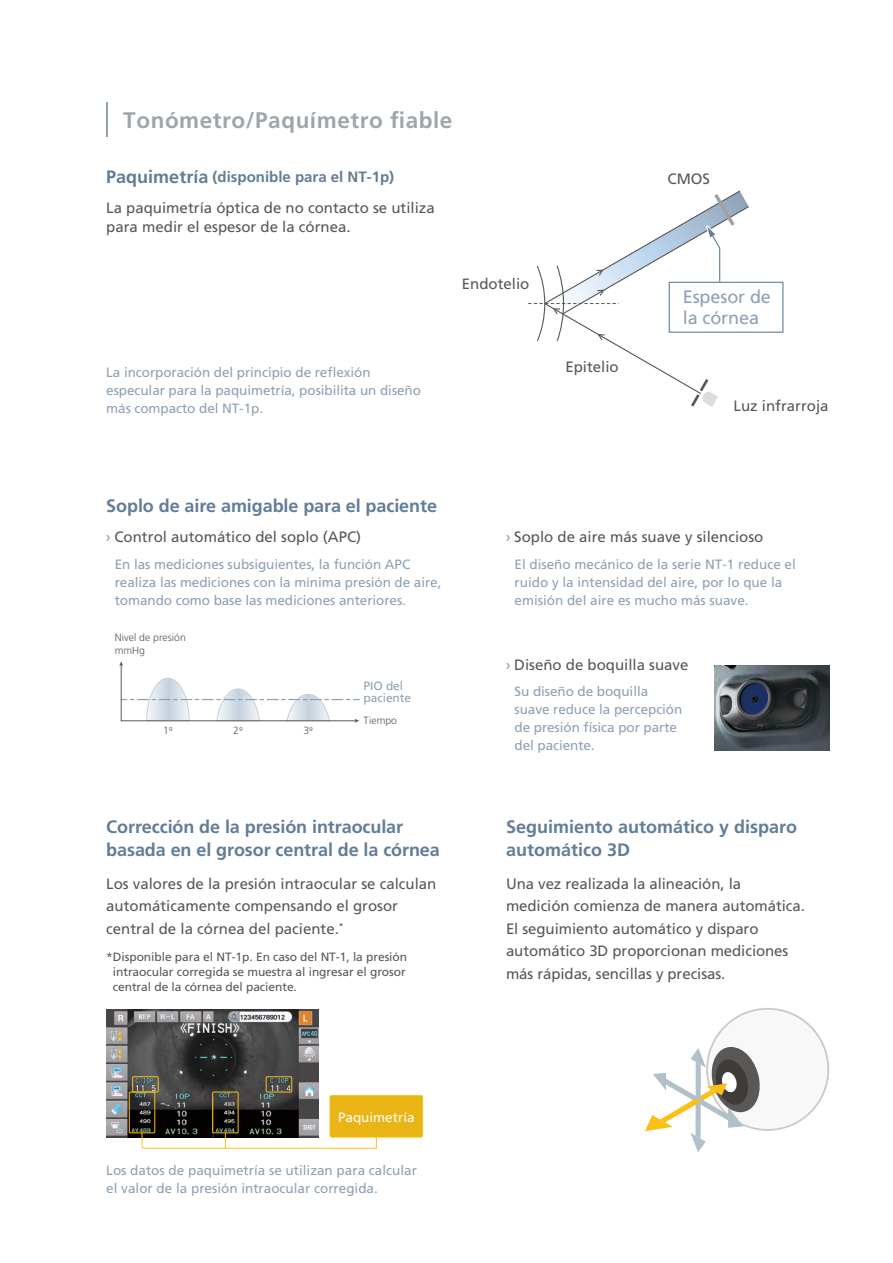
<style>
.page{position:relative;width:893px;height:1263px;background:#fff}
.page>*{position:absolute;margin:0;border:0;box-sizing:border-box;transform-origin:0 0}
.t1{font:700 22.5px "Frutiger LT Pro";letter-spacing:.025em;color:#9da6ab}
.t2{font:700 18px/22.5px "Frutiger LT Pro";letter-spacing:-.005em;color:#627d96}
.t3{font:18px/21px "Frutiger LT Pro";letter-spacing:-.005em;color:#8da1b5}
.t4{font:15px/22.5px "Frutiger LT Pro";color:#595857}
.t5{font:13.5px/18px "Frutiger LT Pro";letter-spacing:-.005em;color:#8da1b5}
.t6{font:13.5px "Frutiger LT Pro";color:#fff}
.t7{font:12px/15px "Frutiger LT Pro";letter-spacing:-.005em;color:#595857;text-align:justify}
.t8{font:12px/12px "Frutiger LT Pro";letter-spacing:-.005em;color:#8da1b5}
.t9{font:300 10.5px/12.8px "Frutiger LT Pro";color:#595857}
.s1{font-weight:700;font-size:18px;color:#627d96}
.s2{font-weight:700;color:#627d96}
.s3{color:#8da1b5}
.s4{font-family:"Futura PT";font-weight:400}
</style>
<div class="page">
<img style="left:714px;top:665px;width:115px;height:85px">
<img style="left:106px;top:1010px;width:213px;height:127px">
<hr style="left:106px;top:102px;width:2px;height:34px;background:#8da1b5">
<svg style="left:528px;top:190px;width:255px;height:217px"></svg>
<svg style="left:119px;top:661px;width:240px;height:62px"></svg>
<div style="left:212px;top:1092px;width:26px;height:41px;border:1px solid #fac016"></div>
<div style="left:129px;top:1092px;width:26px;height:41px;border:1px solid #fac016"></div>
<div style="left:266px;top:1076px;width:26px;height:16px;border:1px solid #fac016"></div>
<div style="left:132px;top:1076px;width:27px;height:16px;border:1px solid #fac016"></div>
<svg style="left:141px;top:1095px;width:282px;height:54px"></svg>
<svg style="left:645px;top:1008px;width:184px;height:144px"></svg>
<h1 class="t1" style="left:123px;top:106px;width:331px">Tonómetro/Paquímetro fiable</h1>
<p class="t4" style="left:106px;top:161px;width:330px;line-height:30.8px"><span class="s1">Paquimetría</span> <span class="s2">(disponible para el NT-1p)<br></span>La paquimetría óptica de no contacto se utiliza</p>
<p class="t4" style="left:106px;top:216px;width:246px">para medir el espesor de la córnea.</p>
<p class="t4" style="left:462px;top:272px;width:69px">Endotelio</p>
<p class="t5" style="left:106px;top:364px;width:316px">La incorporación del principio de reflexión especular para la paquimetría, posibilita un diseño más compacto del NT-1p.</p>
<p class="t4" style="left:565px;top:356px;width:55px">Epitelio</p>
<p class="t4" style="left:668px;top:168px;width:44px">CMOS</p>
<h2 class="t3" style="left:683px;top:286px;width:90px">Espesor de la córnea</h2>
<p class="t4" style="left:733px;top:395px;width:97px">Luz infrarroja</p>
<h2 class="t2" style="left:106px;top:495px;width:332px">Soplo de aire amigable para el paciente</h2>
<p class="t4" style="left:106px;top:526px;width:256px"><span class="s3">›</span> Control automático del soplo (APC)</p>
<p class="t5" style="left:115px;top:555px;width:328px">En las mediciones subsiguientes, la función APC realiza las mediciones con la mínima presión de aire, tomando como base las mediciones anteriores.</p>
<p class="t9" style="left:115px;top:631px;width:73px">Nivel de presión mmHg</p>
<p class="t9" style="left:163px;top:724px;width:11px">1<span class="s4">º</span></p>
<p class="t9" style="left:233px;top:724px;width:11px">2<span class="s4">º</span></p>
<p class="t9" style="left:303px;top:724px;width:11px">3<span class="s4">º</span></p>
<p class="t8" style="left:364px;top:680px;width:49px">PIO del paciente</p>
<p class="t9" style="left:364px;top:714px;width:35px">Tiempo</p>
<h2 class="t2" style="left:106px;top:816px;width:335px">Corrección de la presión intraocular basada en el grosor central de la córnea</h2>
<p class="t4" style="left:106px;top:872px;width:332px">Los valores de la presión intraocular se calculan automáticamente compensando el grosor central de la córnea del paciente.<sup>*</sup></p>
<p class="t7" style="left:113px;top:949px;width:296px;text-indent:-7px">*Disponible para el NT-1p. En caso del NT-1, la presión intraocular corregida se muestra al ingresar el grosor central de la córnea del paciente.</p>
<p class="t4" style="left:506px;top:526px;width:259px"><span class="s3">›</span> Soplo de aire más suave y silencioso</p>
<p class="t5" style="left:514px;top:555px;width:283px">El diseño mecánico de la serie NT-1 reduce el ruido y la intensidad del aire, por lo que la emisión del aire es mucho más suave.</p>
<p class="t4" style="left:506px;top:653px;width:184px"><span class="s3">›</span> Diseño de boquilla suave</p>
<p class="t5" style="left:514px;top:682px;width:169px">Su diseño de boquilla suave reduce la percepción de presión física por parte del paciente.</p>
<h2 class="t2" style="left:506px;top:816px;width:293px">Seguimiento automático y disparo automático 3D</h2>
<p class="t4" style="left:506px;top:872px;width:300px">Una vez realizada la alineación, la medición comienza de manera automática.<br>El seguimiento automático y disparo automático 3D proporcionan mediciones más rápidas, sencillas y precisas.</p>
<p class="t6" style="left:338px;top:1109px;width:78px">Paquimetría</p>
<p class="t5" style="left:106px;top:1161px;width:312px">Los datos de paquimetría se utilizan para calcular el valor de la presión intraocular corregida.</p>
</div>
